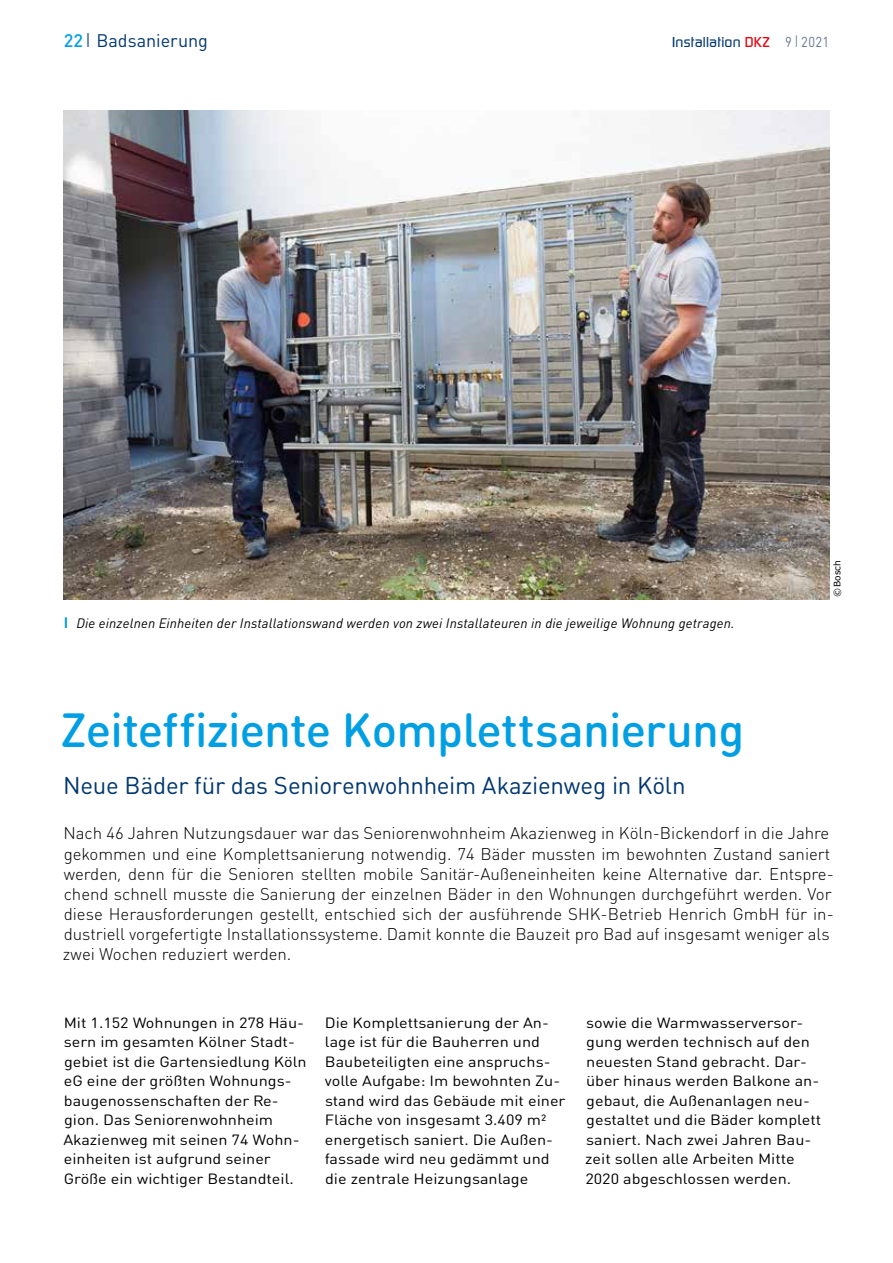
<style>
.page{position:relative;width:893px;height:1263px;background:#fff}
.page>*{position:absolute;margin:0;border:0;box-sizing:border-box;transform-origin:0 0}
.t1{font:500 47.25px "DIN Round OT";letter-spacing:-.015em;color:#009fe3}
.t2{font:24px "DIN Round OT";letter-spacing:-.01em;color:#003770}
.t3{font:18px "DINOT";letter-spacing:-.005em;color:#003770}
.t4{font:300 16.8px/20.1px "DIN Round OT";color:#000}
.t5{font:14.7px/19.5px "DIN Round OT";color:#000;scale:1.1 1}
.t6{font:500 14.25px "Continuum";letter-spacing:.015em;color:#003770}
.t7{font:italic 13.5px "DINOT";letter-spacing:.01em;color:#000}
.t8{font:9px "Verdana";color:#000}
.s1{font-weight:500;color:#009fe3}
.s2{font-weight:300;font-size:19.5px}
.s3{color:#e30613}
.s4{font-family:"DINOT";font-weight:400;color:#647696}
.s5{font-family:"DINOT";font-weight:300;font-size:16.5px;color:#647696}
.s6{font-weight:700;font-style:normal;font-size:15px;color:#009fe3}
</style>
<div class="page">
<img style="left:64px;top:111px;width:765px;height:489px">
<p class="t3" style="left:64px;top:27px;width:146px"><span class="s1">22</span><span class="s2">I</span> Badsanierung</p>
<p class="t6" style="left:672px;top:33px;width:159px">Installation <span class="s3">DKZ</span> <span class="s4">9</span> <span class="s5">I</span> <span class="s4">2021</span></p>
<p class="t7" style="left:64px;top:613px;width:672px"><span class="s6">I</span> Die einzelnen Einheiten der Installationswand werden von zwei Installateuren in die jeweilige Wohnung getragen.</p>
<p class="t8" style="left:831px;top:597px;width:38px;rotate:-90deg">©Bosch</p>
<h1 class="t1" style="left:61px;top:699px;width:685px">Zeiteffiziente Komplettsanierung</h1>
<h2 class="t2" style="left:63px;top:770px;width:624px">Neue Bäder für das Seniorenwohnheim Akazienweg in Köln</h2>
<p class="t4" style="left:63px;top:823px;width:773px">Nach 46 Jahren Nutzungsdauer war das Seniorenwohnheim Akazienweg in Köln-Bickendorf in die Jahre gekommen und eine Komplettsanierung notwendig. 74 Bäder mussten im bewohnten Zustand saniert werden, denn für die Senioren stellten mobile Sanitär-Außeneinheiten keine Alternative dar. Entspre&shy;chend schnell musste die Sanierung der einzelnen Bäder in den Wohnungen durchgeführt werden. Vor diese Herausforderungen gestellt, entschied sich der ausführende SHK-Betrieb Henrich GmbH für in&shy;dustriell vorgefertigte Installationssysteme. Damit konnte die Bauzeit pro Bad auf insgesamt weniger als zwei Wochen reduziert werden.</p>
<p class="t5" style="left:63px;top:1012px;width:223px">Mit 1.152 Wohnungen in 278 Häu&shy;sern im gesamten Kölner Stadt&shy;gebiet ist die Gartensiedlung Köln eG eine der größten Wohnungs&shy;baugenossenschaften der Re&shy;gion. Das Seniorenwohnheim<br>Akazienweg mit seinen 74 Wohn&shy;einheiten ist aufgrund seiner<br>Größe ein wichtiger Bestandteil.</p>
<p class="t5" style="left:325px;top:1012px;width:220px">Die Komplettsanierung der An&shy;lage ist für die Bauherren und<br>Baubeteiligten eine anspruchs&shy;volle Aufgabe: Im bewohnten Zu&shy;stand wird das Gebäude mit einer<br>Fläche von insgesamt 3.409 m2 energetisch saniert. Die Außen&shy;fassade wird neu gedämmt und die zentrale Heizungsanlage</p>
<p class="t5" style="left:585px;top:1012px;width:216px">sowie die Warmwasserversor&shy;gung werden technisch auf den neuesten Stand gebracht. Dar&shy;über hinaus werden Balkone an&shy;gebaut, die Außenanlagen neu&shy;gestaltet und die Bäder komplett saniert. Nach zwei Jahren Bau&shy;zeit sollen alle Arbeiten Mitte<br>2020 abgeschlossen werden.</p>
</div>
